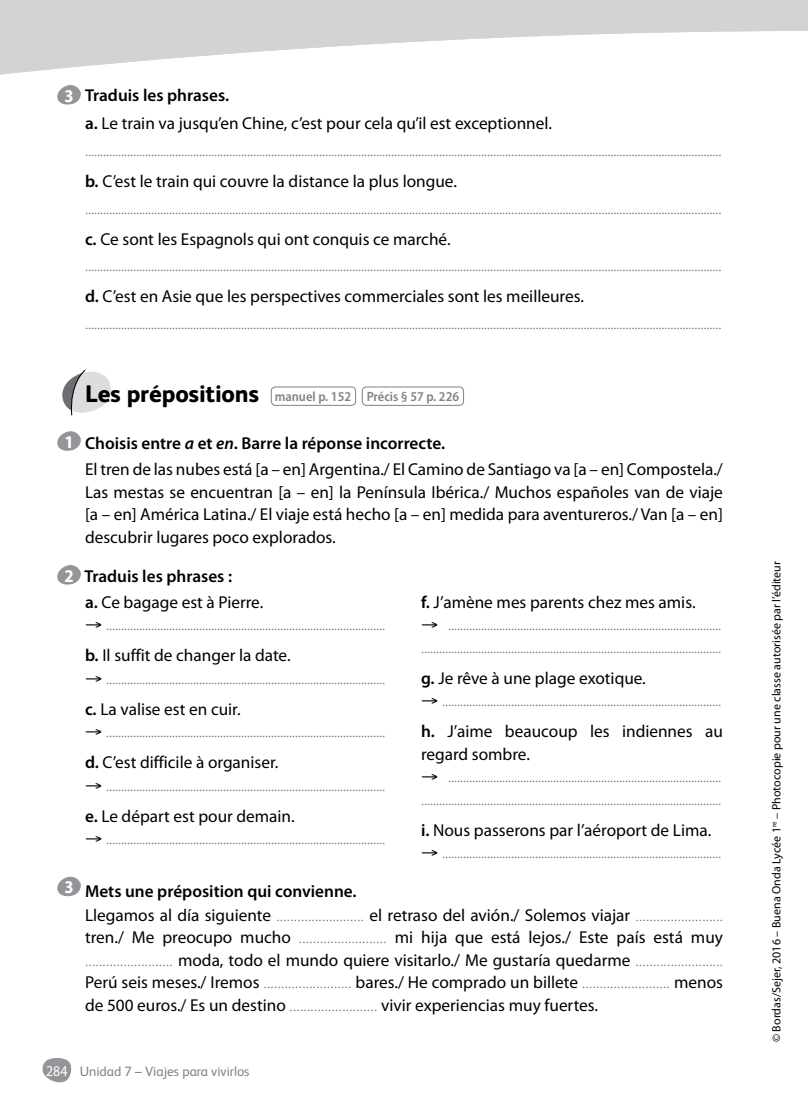
<style>
.page{position:relative;width:808px;height:1106px;background:#fff}
.page>*{position:absolute;margin:0;border:0;box-sizing:border-box;transform-origin:0 0}
.t1{font:700 semi-condensed 18px "Myriad Pro";color:#fff}
.t2{font:300 17.25px/31px "Myriad Pro";color:#6d6e71}
.t3{font:17.25px/22.8px "Myriad Pro";color:#000}
.t4{font:17.25px "Myriad Pro Light SC800";color:#6d6e71}
.t5{font:600 17.25px/25.2px "Myriad Pro";color:#000}
.t6{font:600 semi-condensed 13.5px "Myriad Pro";color:#808285}
.t7{font:13.5px "FS Albert";color:#808285}
.t8{font:12px "Myriad Pro";color:#000}
.s1{font-weight:600}
.s2{font-family:"FS Albert";font-weight:800;font-stretch:normal;font-size:24px;color:#000}
.s3{font-weight:600;font-style:italic}
.s4{font-weight:400}
.s5{color:#000}
.s6{font-weight:600;color:#000}
.s7{font-weight:400;color:#000}
.s8{font-weight:300;color:#6d6e71}
.s9{font-family:"Myriad Pro";font-stretch:semi-condensed;font-size:15px;color:#fff}
</style>
<div class="page">
<svg style="left:42px;top:1058px;width:30px;height:25px"></svg>
<svg style="left:0;top:0;width:808px;height:75px;fill:#d1d3d4"></svg>
<svg style="left:57px;top:85px;width:24px;height:20px"></svg>
<svg style="left:62px;top:369px;width:49px;height:47px"></svg>
<div style="left:271px;top:386px;width:85px;height:20px;border:1px solid #808285;border-radius:4px"></div>
<div style="left:362px;top:386px;width:102px;height:20px;border:1px solid #808285;border-radius:4px"></div>
<svg style="left:57px;top:431px;width:24px;height:20px"></svg>
<svg style="left:57px;top:565px;width:24px;height:20px"></svg>
<svg style="left:57px;top:876px;width:24px;height:20px"></svg>
<p class="t1" style="left:64px;top:85px;width:11px">3</p>
<p class="t3" style="left:85px;top:82px;width:468px;line-height:28px"><span class="s1">Traduis les phrases.<br>a.</span> Le train va jusqu’en Chine, c’est pour cela qu’il est exceptionnel.</p>
<p class="t4" style="left:85px;top:140px;width:638px">....................................................................................................................................................................................................................</p>
<p class="t3" style="left:85px;top:170px;width:373px"><span class="s1">b.</span> C’est le train qui couvre la distance la plus longue.</p>
<p class="t4" style="left:85px;top:198px;width:638px">....................................................................................................................................................................................................................</p>
<p class="t3" style="left:85px;top:228px;width:367px"><span class="s1">c.</span> Ce sont les Espagnols qui ont conquis ce marché.</p>
<p class="t4" style="left:85px;top:256px;width:638px">....................................................................................................................................................................................................................</p>
<p class="t3" style="left:85px;top:285px;width:500px"><span class="s1">d.</span> C’est en Asie que les perspectives commerciales sont les meilleures.</p>
<p class="t4" style="left:85px;top:314px;width:638px">....................................................................................................................................................................................................................</p>
<p class="t1" style="left:64px;top:431px;width:11px">1</p>
<p class="t1" style="left:64px;top:565px;width:11px">2</p>
<p class="t1" style="left:64px;top:877px;width:11px">3</p>
<p class="t6" style="left:85px;top:389px;width:376px"><span class="s2">Les prépositions</span> manuel p. 152 Précis § 57 p. 226</p>
<p class="t3" style="left:85px;top:430px;width:639px;line-height:26.7px"><span class="s1">Choisis entre</span> <span class="s3">a</span> <span class="s1">et</span> <span class="s3">en</span><span class="s1">. Barre la réponse incorrecte.<br></span>El tren de las nubes está [a – en] Argentina./ El Camino de Santiago va [a – en] Compostela./</p>
<p class="t3" style="left:85px;top:481px;width:639px;text-align:justify">Las mestas se encuentran [a – en] la Península Ibérica./ Muchos españoles van de viaje [a – en] América Latina./ El viaje está hecho [a – en] medida para aventureros./ Van [a – en] descubrir lugares poco explorados.</p>
<p class="t5" style="left:84px;top:564px;width:180px">Traduis les phrases :<br>a. <span class="s4">Ce bagage est à Pierre.</span></p>
<p class="t2" style="left:85px;top:609px;width:302px"><span class="s5">→</span> ............................................................................................. <span class="s6">b.</span> <span class="s7">Il suffit de changer la date.</span></p>
<p class="t2" style="left:85px;top:662px;width:302px"><span class="s5">→</span> ............................................................................................. <span class="s6">c.</span> <span class="s7">La valise est en cuir.</span></p>
<p class="t2" style="left:85px;top:716px;width:302px"><span class="s5">→</span> ............................................................................................. <span class="s6">d.</span> <span class="s7">C’est difficile à organiser.</span></p>
<p class="t2" style="left:85px;top:769px;width:302px"><span class="s5">→</span> ............................................................................................. <span class="s6">e.</span> <span class="s7">Le départ est pour demain.</span></p>
<p class="t2" style="left:85px;top:823px;width:302px"><span class="s5">→</span> .............................................................................................</p>
<p class="t3" style="left:421px;top:590px;width:276px"><span class="s1">f.</span> J’amène mes parents chez mes amis.</p>
<p class="t2" style="left:421px;top:613px;width:302px;line-height:22.5px"><span class="s5">→</span> ........................................................................................... ....................................................................................................</p>
<p class="t3" style="left:421px;top:666px;width:226px"><span class="s1">g.</span> Je rêve à une plage exotique.</p>
<p class="t2" style="left:421px;top:685px;width:303px"><span class="s5">→</span> ............................................................................................. <span class="s6">h.</span> <span class="s7">J’aime beaucoup les indiennes au</span></p>
<p class="t3" style="left:421px;top:742px;width:110px">regard sombre.</p>
<p class="t2" style="left:421px;top:765px;width:302px;line-height:22.5px"><span class="s5">→</span> ........................................................................................... ....................................................................................................</p>
<p class="t3" style="left:421px;top:818px;width:292px"><span class="s1">i.</span> Nous passerons par l’aéroport de Lima.</p>
<p class="t2" style="left:421px;top:837px;width:302px"><span class="s5">→</span> .............................................................................................</p>
<p class="t3" style="left:85px;top:880px;width:639px"><span class="s1">Mets une préposition qui convienne.<br></span>Llegamos al día siguiente <span class="s8">.........................</span> el retraso del avión./ Solemos viajar <span class="s8">......................... </span>tren./ Me preocupo mucho <span class="s8">.........................</span> mi hija que está lejos./ Este país está muy <span class="s8">.........................</span> moda, todo el mundo quiere visitarlo./ Me gustaría quedarme <span class="s8">.........................<br></span>Perú seis meses./ Iremos <span class="s8">.........................</span> bares./ He comprado un billete <span class="s8">.........................</span> menos de 500 euros./ Es un destino <span class="s8">.........................</span> vivir experiencias muy fuertes.</p>
<p class="t7" style="left:46px;top:1064px;width:205px"><span class="s9">284</span> Unidad 7 – Viajes para vivirlos</p>
<p class="t8" style="left:770px;top:1042px;width:482px;rotate:-90deg">© Bordas/Sejer, 2016 – Buena Onda Lycée 1<sup>re</sup> – Photocopie pour une classe autorisée par l’éditeur</p>
</div>
